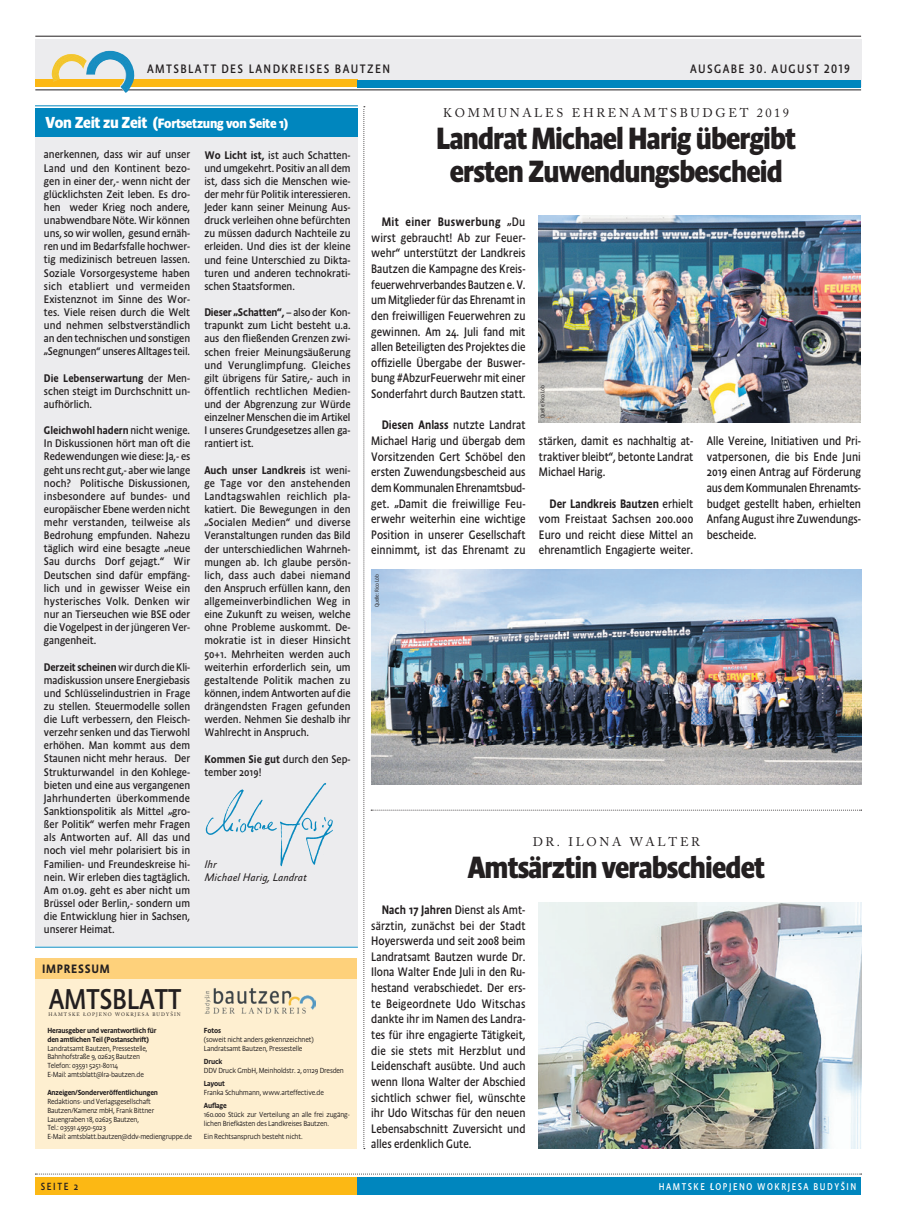
<style>
.page{position:relative;width:897px;height:1230px;background:#fff}
.page>*{position:absolute;margin:0;border:0;box-sizing:border-box;transform-origin:0 0}
.t1{font:700 31.25px/32.5px "Absara Sans Head OT";letter-spacing:-.03em;color:#231f20;text-align:center;scale:.96 1}
.t2{font:29.12px "Absara Sans Head OT";letter-spacing:-.015em;color:#231f20}
.t3{font:700 13.75px "Absara Sans Head OT";letter-spacing:-.02em;color:#fff}
.t4{font:12.5px/15.6px "Absara Sans Head OT";color:#231f20;text-align:justify;scale:.95 1}
.t5{font:12.5px "Absara Sans Head OT";letter-spacing:.11em;color:#231f20}
.t6{font:12.5px "Adobe Caslon Pro";letter-spacing:.215em;color:#231f20}
.t7{font:500 12.38px "Absara Sans Head OT";letter-spacing:.06em;color:#231f20}
.t8{font:11.25px/13.1px "Absara Sans Head OT";color:#231f20;text-align:justify}
.t9{font:italic 11.25px/13.1px "Absara Sans";color:#231f20}
.t10{font:10.62px "Absara Sans Head OT";letter-spacing:.16em;color:#231f20;scale:.95 1}
.t11{font:10px "Absara Sans Head OT";letter-spacing:.16em;color:#fff;scale:.95 1}
.t12{font:300 7.5px/8.9px "Absara Sans Head OT";letter-spacing:-.02em;color:#231f20;scale:1.05 1}
.t13{font:500 7.5px/8.9px "Absara Sans Head OT";letter-spacing:-.02em;color:#231f20;scale:1.05 1}
.t14{font:300 5.62px "Absara Sans Head OT";letter-spacing:-.02em;color:#231f20}
.t15{font:5px "Adobe Caslon Pro";letter-spacing:.215em;color:#231f20;scale:.96 1}
.s1{font-size:16.25px}
.s2{font-weight:500}
</style>
<div class="page">
<div style="left:35px;top:1177px;width:322px;height:17px;background:#fcb814"></div>
<div style="left:357px;top:1177px;width:504px;height:18px;background:#0086be"></div>
<svg style="left:35px;top:1173px;width:826px;height:1px"></svg>
<div style="left:35px;top:39px;width:826px;height:48px;background:#ececee"></div>
<div style="left:35px;top:80px;width:322px;height:7px;background:#fcb814"></div>
<div style="left:357px;top:80px;width:504px;height:7px;background:#0086be"></div>
<hr style="left:35px;top:90px;width:826px;height:1px;background:#231f20">
<hr style="left:35px;top:36px;width:826px;height:1px;background:#231f20">
<img style="left:51px;top:51px;width:85px;height:42px">
<div style="left:35px;top:958px;width:322px;height:190px;background:#feefd0"></div>
<div style="left:35px;top:958px;width:321px;height:20px;background:#fed17b"></div>
<img style="left:205px;top:988px;width:111px;height:25px">
<svg style="left:363px;top:106px;width:2px;height:1043px"></svg>
<hr style="left:35px;top:946px;width:323px;height:1px;background:#0086be">
<div style="left:35px;top:131px;width:323px;height:814px;background:#ececee"></div>
<div style="left:35px;top:108px;width:323px;height:29px;background:#0086be"></div>
<hr style="left:35px;top:105px;width:323px;height:1px;background:#0086be">
<img style="left:205px;top:783px;width:128px;height:84px">
<img style="left:371px;top:570px;width:490px;height:215px">
<img style="left:538px;top:215px;width:322px;height:207px">
<img style="left:539px;top:902px;width:322px;height:246px">
<svg style="left:371px;top:810px;width:490px;height:1px"></svg>
<p class="t5" style="left:147px;top:61px;width:244px">AMTSBLATT DES LANDKREISES BAUTZEN</p>
<p class="t5" style="left:690px;top:61px;width:161px">AUSGABE 30. AUGUST 2019</p>
<p class="t3" style="left:46px;top:115px;width:244px"><span class="s1">Von Zeit zu Zeit (</span>Fortsetzung von Seite 1)</p>
<p class="t8" style="left:44px;top:148px;width:148px">anerkennen, dass wir auf unser Land und den Kontinent bezo&shy;gen in einer der,- wenn nicht der glücklichsten Zeit leben. Es dro&shy;hen weder Krieg noch andere, unabwendbare Nöte. Wir können uns, so wir wollen, gesund ernäh&shy;ren und im Bedarfsfalle hochwer&shy;tig medizinisch betreuen lassen.<br>Soziale Vorsorgesysteme haben sich etabliert und vermeiden Existenznot im Sinne des Wor&shy;tes. Viele reisen durch die Welt und nehmen selbstverständlich an den technischen und sonstigen „Segnungen“ unseres Alltages teil.</p>
<p class="t8" style="left:44px;top:371px;width:148px"><span class="s2">Die Lebenserwartung</span> der Men&shy;schen steigt im Durchschnitt un&shy;aufhörlich.</p>
<p class="t8" style="left:44px;top:424px;width:148px"><span class="s2">Gleichwohl hadern</span> nicht wenige.<br>In Diskussionen hört man oft die Redewendungen wie diese: Ja,- es geht uns recht gut,- aber wie lange noch? Politische Diskussionen, insbesondere auf bundes- und europäischer Ebene werden nicht mehr verstanden, teilweise als Bedrohung empfunden. Nahezu täglich wird eine besagte „neue Sau durchs Dorf gejagt.“ Wir Deutschen sind dafür empfäng&shy;lich und in gewisser Weise ein hysterisches Volk. Denken wir nur an Tierseuchen wie BSE oder die Vogelpest in der jüngeren Ver&shy;gangenheit.</p>
<p class="t8" style="left:44px;top:660px;width:148px"><span class="s2">Derzeit scheinen</span> wir durch die Kli&shy;madiskussion unsere Energiebasis und Schlüsselindustrien in Frage zu stellen. Steuermodelle sollen die Luft verbessern, den Fleisch&shy;verzehr senken und das Tierwohl erhöhen. Man kommt aus dem Staunen nicht mehr heraus. Der Strukturwandel in den Kohlege&shy;bieten und eine aus vergangenen Jahrhunderten überkommende Sanktionspolitik als Mittel „gro&shy;ßer Politik“ werfen mehr Fragen als Antworten auf. All das und noch viel mehr polarisiert bis in Familien- und Freundeskreise hi&shy;nein. Wir erleben dies tagtäglich.<br>Am 01.09. geht es aber nicht um Brüssel oder Berlin,- sondern um die Entwicklung hier in Sachsen, unserer Heimat.</p>
<p class="t8" style="left:204px;top:148px;width:148px"><span class="s2">Wo Licht ist,</span> ist auch Schatten&shy;und umgekehrt. Positiv an all dem ist, dass sich die Menschen wie&shy;der mehr für Politik interessieren.<br>Jeder kann seiner Meinung Aus&shy;druck verleihen ohne befürchten zu müssen dadurch Nachteile zu erleiden. Und dies ist der kleine und feine Unterschied zu Dikta&shy;turen und anderen technokrati&shy;schen Staatsformen.</p>
<p class="t8" style="left:204px;top:306px;width:148px"><span class="s2">Dieser „Schatten“,</span> – also der Kon&shy;trapunkt zum Licht besteht u.a. aus den fließenden Grenzen zwi&shy;schen freier Meinungsäußerung und Verunglimpfung. Gleiches gilt übrigens für Satire,- auch in öffentlich rechtlichen Medien&shy;und der Abgrenzung zur Würde einzelner Menschen die im Artikel I unseres Grundgesetzes allen ga&shy;rantiert ist.</p>
<p class="t8" style="left:204px;top:463px;width:148px"><span class="s2">Auch unser Landkreis</span> ist weni&shy;ge Tage vor den anstehenden Landtagswahlen reichlich pla&shy;katiert. Die Bewegungen in den „Socialen Medien“ und diverse Veranstaltungen runden das Bild der unterschiedlichen Wahrneh&shy;mungen ab. Ich glaube persön&shy;lich, dass auch dabei niemand den Anspruch erfüllen kann, den allgemeinverbindlichen Weg in eine Zukunft zu weisen, welche ohne Probleme auskommt. De&shy;mokratie ist in dieser Hinsicht 50+1. Mehrheiten werden auch weiterhin erforderlich sein, um gestaltende Politik machen zu können, indem Antworten auf die drängendsten Fragen gefunden werden. Nehmen Sie deshalb ihr Wahlrecht in Anspruch.</p>
<p class="t8" style="left:204px;top:752px;width:148px"><span class="s2">Kommen Sie gut</span> durch den Sep&shy;tember 2019!</p>
<p class="t9" style="left:204px;top:858px;width:104px">Ihr<br>Michael Harig, Landrat</p>
<p class="t7" style="left:42px;top:961px;width:69px">IMPRESSUM</p>
<h2 class="t2" style="left:49px;top:981px;width:134px">AMTSBLATT</h2>
<p class="t15" style="left:49px;top:1011px;width:139px">HAMTSKE ŁOPJENO WOKRJESA BUDYŠIN</p>
<p class="t13" style="left:47px;top:1025px;width:105px">Herausgeber und verantwortlich für den amtlichen Teil (Postanschrift)</p>
<p class="t12" style="left:47px;top:1043px;width:97px">Landratsamt Bautzen, Pressestelle, Bahnhofstraße 9, 02625 Bautzen Telefon: 03591 5251-80114<br>E-Mail: amtsblatt@lra-bautzen.de</p>
<p class="t13" style="left:47px;top:1088px;width:107px">Anzeigen/Sonderveröffentlichungen</p>
<p class="t12" style="left:47px;top:1096px;width:139px">Redaktions- und Verlagsgesellschaft Bautzen/Kamenz mbH, Frank Bittner Lauengraben 18, 02625 Bautzen,<br>Tel.: 03591 4950-5023<br>E-Mail: amtsblatt.bautzen@ddv-mediengruppe.de</p>
<p class="t13" style="left:204px;top:1025px;width:18px">Fotos</p>
<p class="t12" style="left:204px;top:1034px;width:106px">(soweit nicht anders gekennzeichnet)<br>Landratsamt Bautzen, Pressestelle</p>
<p class="t13" style="left:204px;top:1056px;width:19px">Druck</p>
<p class="t12" style="left:204px;top:1065px;width:135px">DDV Druck GmbH, Meinholdstr. 2, 01129 Dresden</p>
<p class="t13" style="left:204px;top:1078px;width:22px">Layout</p>
<p class="t12" style="left:204px;top:1087px;width:116px">Franka Schuhmann, www.arteffective.de</p>
<p class="t13" style="left:204px;top:1101px;width:23px">Auflage</p>
<p class="t12" style="left:204px;top:1109px;width:140px">160.000 Stück zur Verteilung an alle frei zugäng&shy;lichen Briefkästen des Landkreises Bautzen.</p>
<p class="t12" style="left:204px;top:1132px;width:96px">Ein Rechtsanspruch besteht nicht.</p>
<p class="t6" style="left:443px;top:105px;width:347px">KOMMUNALES EHRENAMTSBUDGET 2019</p>
<h1 class="t1" style="left:436px;top:122px;width:376px">Landrat Michael Harig übergibt ersten Zuwendungsbescheid</h1>
<p class="t4" style="left:371px;top:214px;width:164px;text-indent:11px"><span class="s2">Mit einer Buswerbung</span> „Du wirst gebraucht! Ab zur Feuer&shy;wehr“ unterstützt der Landkreis Bautzen die Kampagne des Kreis&shy;feuerwehrverbandes Bautzen e. V. um Mitglieder für das Ehrenamt in den freiwilligen Feuerwehren zu gewinnen. Am 24. Juli fand mit allen Beteiligten des Projektes die offizielle Übergabe der Buswer&shy;bung #AbzurFeuerwehr mit einer Sonderfahrt durch Bautzen statt.</p>
<p class="t4" style="left:371px;top:417px;width:164px;text-indent:11px"><span class="s2">Diesen Anlass</span> nutzte Landrat Michael Harig und übergab dem Vorsitzenden Gert Schöbel den ersten Zuwendungsbescheid aus dem Kommunalen Ehrenamtsbud&shy;get. „Damit die freiwillige Feu&shy;erwehr weiterhin eine wichtige Position in unserer Gesellschaft einnimmt, ist das Ehrenamt zu</p>
<p class="t14" style="left:373px;top:607px;width:35px;rotate:-90deg">Quelle: Rico Löb</p>
<p class="t14" style="left:539px;top:418px;width:35px;rotate:-90deg">Quelle: Rico Löb</p>
<p class="t4" style="left:539px;top:433px;width:164px">stärken, damit es nachhaltig at&shy;traktiver bleibt“, betonte Landrat Michael Harig.</p>
<p class="t4" style="left:539px;top:495px;width:164px;text-indent:11px"><span class="s2">Der Landkreis Bautzen</span> erhielt vom Freistaat Sachsen 200.000<br>Euro und reicht diese Mittel an ehrenamtlich Engagierte weiter.</p>
<p class="t4" style="left:706px;top:433px;width:164px">Alle Vereine, Initiativen und Pri&shy;vatpersonen, die bis Ende Juni 2019 einen Antrag auf Förderung aus dem Kommunalen Ehrenamts&shy;budget gestellt haben, erhielten Anfang August ihre Zuwendungs&shy;bescheide.</p>
<p class="t6" style="left:532px;top:834px;width:169px">DR. ILONA WALTER</p>
<h1 class="t1" style="left:467px;top:851px;width:311px">Amtsärztin verabschiedet</h1>
<p class="t4" style="left:371px;top:902px;width:164px;text-indent:11px"><span class="s2">Nach 17 Jahren</span> Dienst als Amt&shy;särztin, zunächst bei der Stadt Hoyerswerda und seit 2008 beim Landratsamt Bautzen wurde Dr.<br>Ilona Walter Ende Juli in den Ru&shy;hestand verabschiedet. Der ers&shy;te Beigeordnete Udo Witschas dankte ihr im Namen des Landra&shy;tes für ihre engagierte Tätigkeit, die sie stets mit Herzblut und Leidenschaft ausübte. Und auch wenn Ilona Walter der Abschied sichtlich schwer fiel, wünschte ihr Udo Witschas für den neuen Lebensabschnitt Zuversicht und alles erdenklich Gute.</p>
<p class="t10" style="left:41px;top:1179px;width:41px">SEITE 2</p>
<p class="t11" style="left:659px;top:1180px;width:209px">HAMTSKE <sup>/</sup>LOPJENO WOKRJESA BUDYŠIN</p>
</div>
